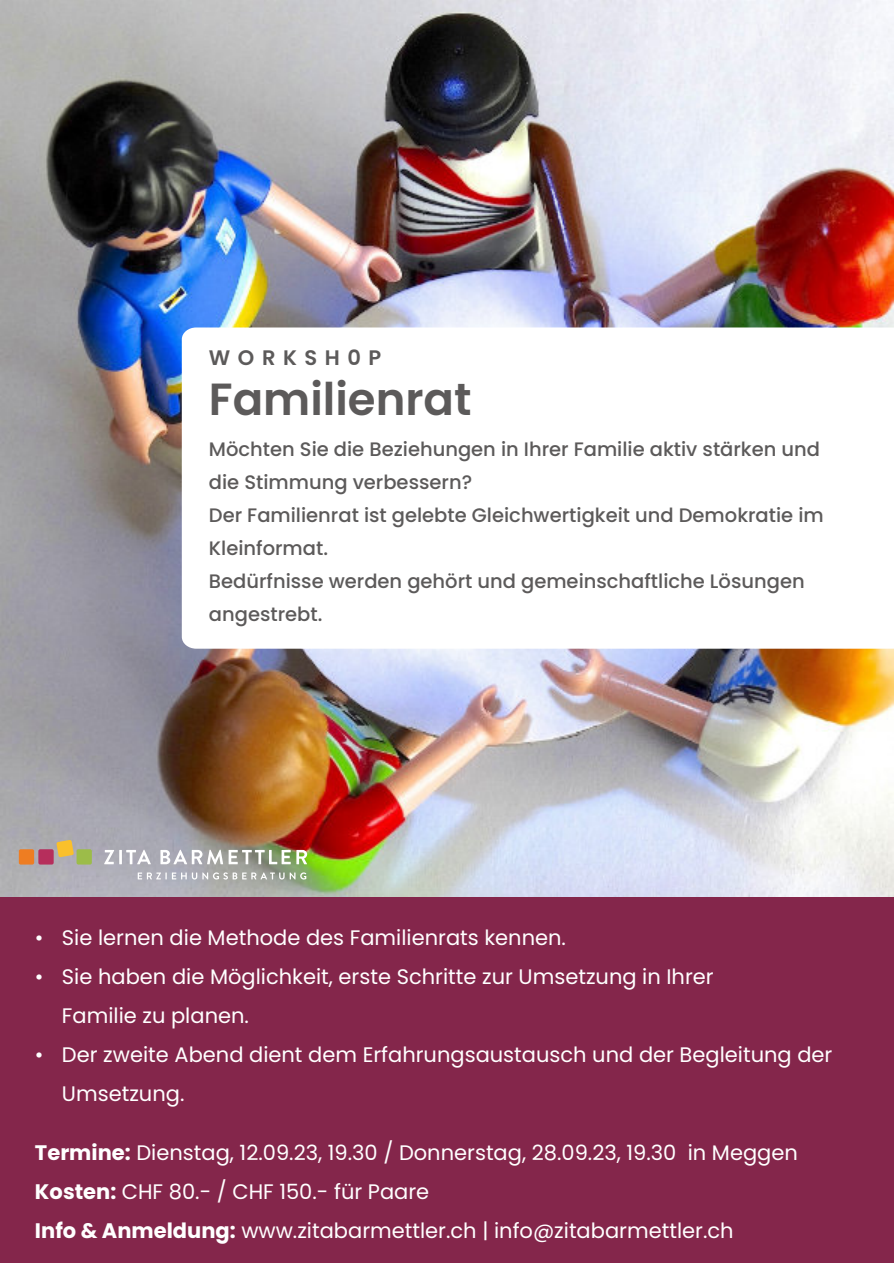
<style>
.page{position:relative;width:894px;height:1263px;background:#fff}
.page>*{position:absolute;margin:0;border:0;box-sizing:border-box;transform-origin:0 0}
.t1{font:600 45px "Poppins";color:#5c5a5a}
.t2{font:21px/39px "Poppins";color:#fff}
.t3{font:600 21px "Poppins";letter-spacing:.36em;color:#5c5a5a}
.t4{font:500 19.5px/33px "Poppins";color:#5c5a5a}
.s1{font-weight:700}
</style>
<div class="page">
<img style="left:0;top:0;width:894px;height:898px">
<svg style="left:182px;top:328px;width:712px;height:321px"></svg>
<div style="left:0;top:898px;width:894px;height:365px;background:#84264b"></div>
<div style="left:77px;top:849px;width:15px;height:16px;background:#9cbc49;border-radius:2px"></div>
<div style="left:38px;top:849px;width:16px;height:16px;background:#b62e5c;border-radius:2px"></div>
<div style="left:19px;top:849px;width:15px;height:16px;background:#ee7d22;border-radius:2px"></div>
<svg style="left:56px;top:840px;width:18px;height:17px"></svg>
<svg style="left:138px;top:872px;width:168px;height:8px"></svg>
<svg style="left:104px;top:850px;width:10px;height:14px"></svg>
<hr style="left:119px;top:850px;width:3px;height:14px;background:#fff">
<svg style="left:126px;top:850px;width:25px;height:14px"></svg>
<svg style="left:160px;top:850px;width:63px;height:14px"></svg>
<svg style="left:229px;top:850px;width:78px;height:14px"></svg>
<p class="t3" style="left:209px;top:343px;width:174px">WORKSH0P</p>
<h1 class="t1" style="left:209px;top:368px;width:264px">Familienrat</h1>
<p class="t4" style="left:209px;top:433px;width:616px">Möchten Sie die Beziehungen in Ihrer Familie aktiv stärken und die Stimmung verbessern?<br>Der Familienrat ist gelebte Gleichwertigkeit und Demokratie im Kleinformat.<br>Bedürfnisse werden gehört und gemeinschaftliche Lösungen angestrebt.</p>
<p class="t2" style="left:35px;top:918px;width:533px">• Sie lernen die Methode des Familienrats kennen.</p>
<p class="t2" style="left:62px;top:957px;width:653px;text-indent:-27px">• Sie haben die Möglichkeit, erste Schritte zur Umsetzung in Ihrer<br>Familie zu planen.</p>
<p class="t2" style="left:62px;top:1035px;width:772px;text-indent:-27px">• Der zweite Abend dient dem Erfahrungsaustausch und der Begleitung der<br>Umsetzung.</p>
<p class="t2" style="left:35px;top:1133px;width:764px"><span class="s1">Termine:</span> Dienstag, 12.09.23, 19.30 / Donnerstag, 28.09.23, 19.30 in Meggen<br><span class="s1">Kosten:</span> CHF 80.- / CHF 150.- für Paare<br><span class="s1">Info &amp; Anmeldung:</span> www.zitabarmettler.ch | info@zitabarmettler.ch</p>
</div>
